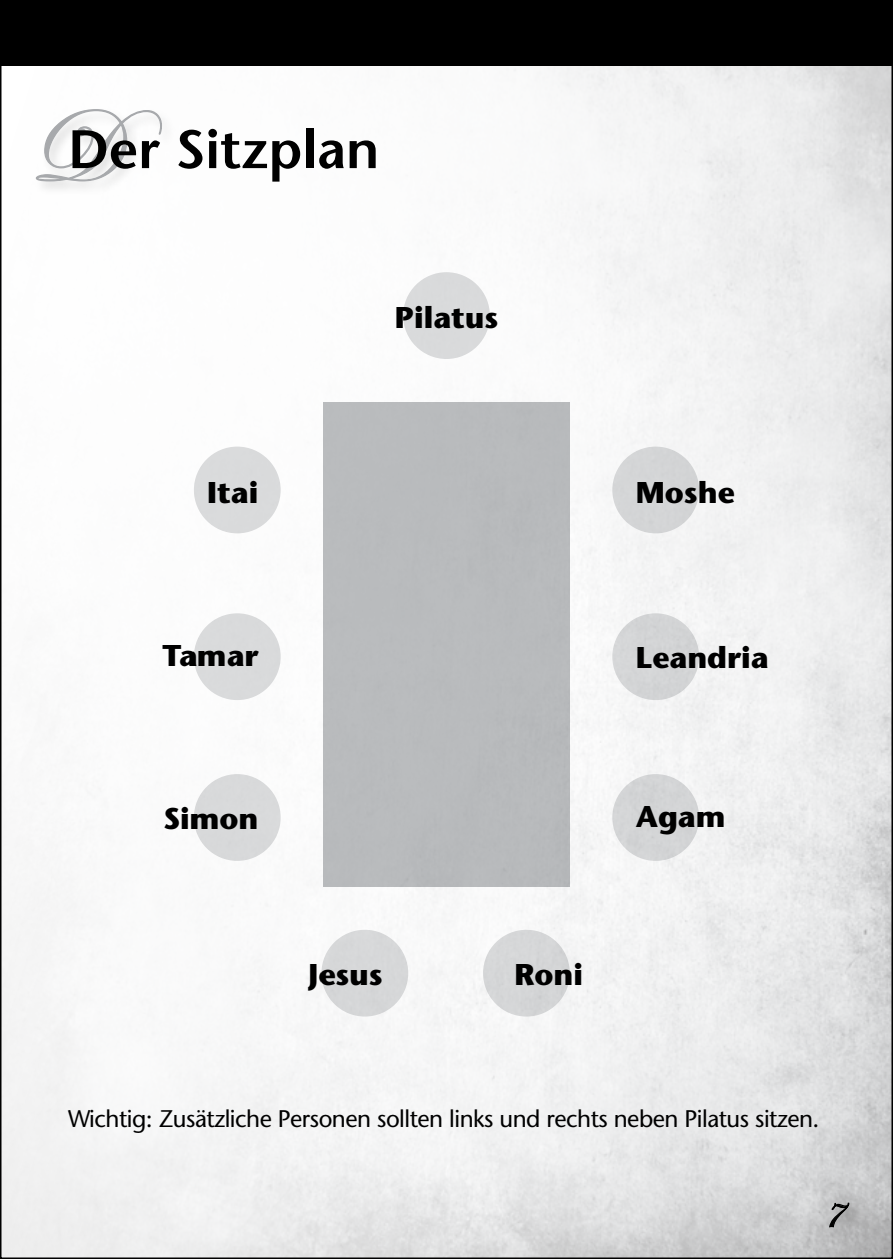
<style>
.page{position:relative;width:893px;height:1259px;background:#fff}
.page>*{position:absolute;margin:0;border:0;box-sizing:border-box;transform-origin:0 0}
.t1{font:600 54px "Stone Sans";color:#000}
.t2{font:42px "Edwardian Script ITC";color:#000}
.t3{font:700 30px "Stone Sans";color:#000}
.t4{font:24px "Stone Sans";letter-spacing:-.02em;color:#000}
.s1{font-family:"Edwardian Script ITC";font-weight:400;font-size:105px;color:#a7a9ac}
</style>
<div class="page">
<img style="left:3px;top:65px;width:887px;height:1191px">
<div style="left:0;top:0;width:893px;height:65px;background:#000"></div>
<div style="left:827px;top:1201px;width:36px;height:41px;background:#b7b7b8"></div>
<svg style="left:828px;top:1191px;width:28px;height:37px"></svg>
<div style="left:33px;top:106px;width:143px;height:91px;background:#fdfdfd"></div>
<svg style="left:35px;top:109px;width:127px;height:73px"></svg>
<div style="left:323px;top:402px;width:247px;height:485px;background:#bcbec0"></div>
<div style="left:403px;top:272px;width:87px;height:87px;background:#dcddde;border-radius:50%"></div>
<div style="left:194px;top:446px;width:87px;height:87px;background:#dcddde;border-radius:50%"></div>
<div style="left:194px;top:613px;width:87px;height:87px;background:#dcddde;border-radius:50%"></div>
<div style="left:194px;top:774px;width:87px;height:87px;background:#dcddde;border-radius:50%"></div>
<div style="left:612px;top:446px;width:87px;height:87px;background:#d4d5d6;border-radius:50%"></div>
<div style="left:612px;top:613px;width:87px;height:87px;background:#d3d4d6;border-radius:50%"></div>
<div style="left:612px;top:774px;width:87px;height:87px;background:#d3d4d6;border-radius:50%"></div>
<div style="left:321px;top:929px;width:87px;height:87px;background:#dcddde;border-radius:50%"></div>
<div style="left:483px;top:929px;width:87px;height:87px;background:#d5d6d7;border-radius:50%"></div>
<h1 class="t1" style="left:30px;top:116px;width:351px"><span class="s1">D</span>Der Sitzplan</h1>
<p class="t3" style="left:395px;top:298px;width:105px">Pilatus</p>
<p class="t3" style="left:207px;top:474px;width:53px">Itai</p>
<p class="t3" style="left:636px;top:474px;width:101px">Moshe</p>
<p class="t3" style="left:162px;top:637px;width:97px">Tamar</p>
<p class="t3" style="left:636px;top:639px;width:134px">Leandria</p>
<p class="t3" style="left:163px;top:799px;width:96px">Simon</p>
<p class="t3" style="left:636px;top:797px;width:91px">Agam</p>
<p class="t3" style="left:308px;top:955px;width:76px">Jesus</p>
<p class="t3" style="left:515px;top:955px;width:70px">Roni</p>
<p class="t4" style="left:68px;top:1103px;width:753px">Wichtig: Zusätzliche Personen sollten links und rechts neben Pilatus sitzen.</p>
<h2 class="t2" style="left:822px;top:1190px;width:22px">7</h2>
</div>
